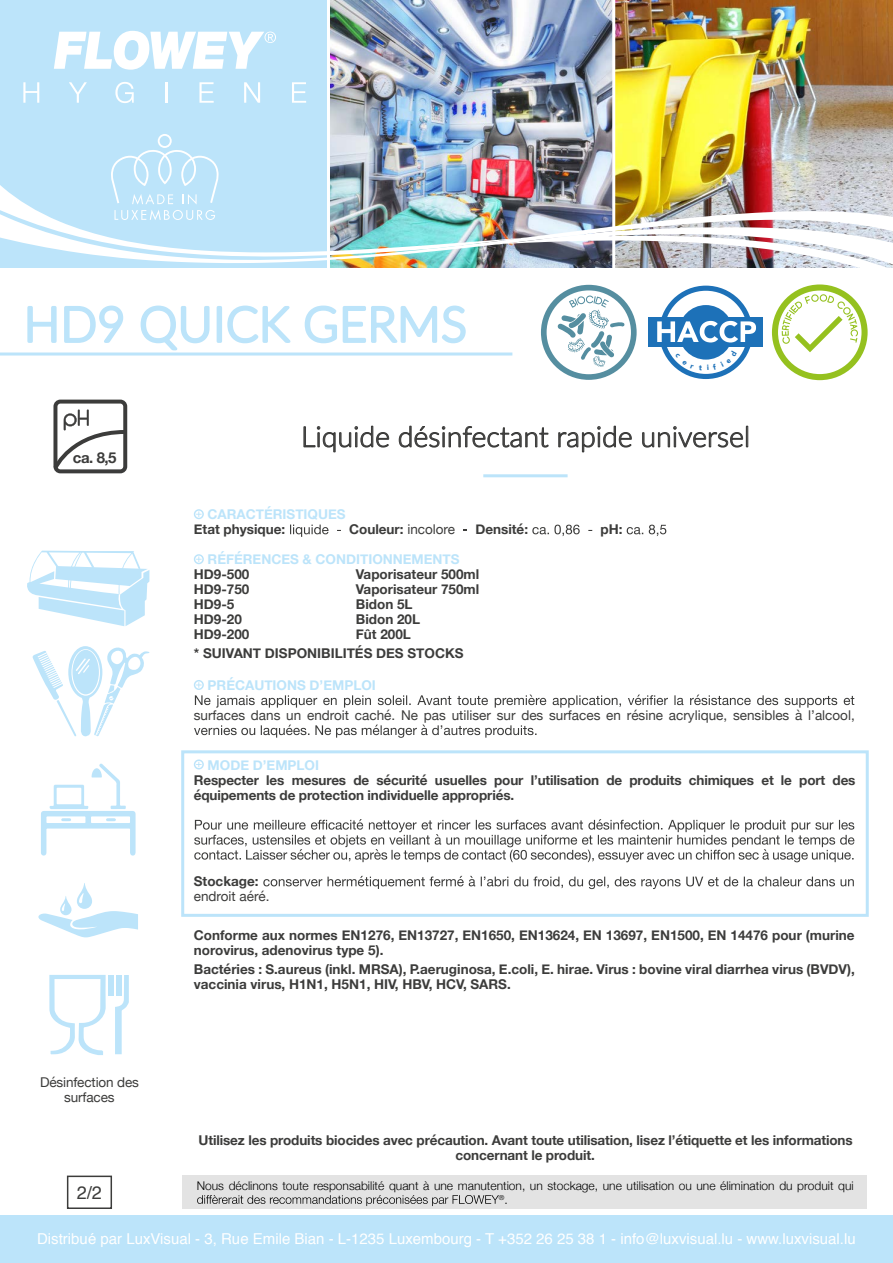
<style>
.page{position:relative;width:893px;height:1263px;background:#fff}
.page>*{position:absolute;margin:0;border:0;box-sizing:border-box;transform-origin:0 0}
.t1{font:300 28.5px "Lato";color:#3c3c3b}
.t2{font:18px "Helvetica";color:#3c3c3b}
.t3{font:15px "Helvetica";color:#fff}
.t4{font:700 15px "Helvetica Neue";color:#3c3c3b}
.t5{font:700 13.5px/15px "Helvetica Neue";color:#3c3c3b}
.t6{font:13.5px/15px "Helvetica Neue";color:#3c3c3b;text-align:center}
.t7{font:700 13.5px "Helvetica Neue";color:#bce4fa}
.t8{font:300 12px "Helvetica Neue";color:#000}
.t9{font:300 7.05px "Helvetica Neue";color:#000}
.s1{font-weight:400}
.s2{font-size:12px}
</style>
<div class="page">
<img style="left:615px;top:0;width:278px;height:134px">
<div style="left:0;top:0;width:334px;height:268px;background:#bce4fa"></div>
<img style="left:330px;top:0;width:282px;height:134px">
<div style="left:0;top:1215px;width:893px;height:48px;background:#bce4fa"></div>
<div style="left:182px;top:1175px;width:685px;height:34px;background:#e3e3e3"></div>
<hr style="left:327px;top:0;width:3px;height:274px;background:#fff">
<div style="left:53px;top:400px;width:74px;height:73px;border:4px solid #3c3c3b;border-radius:5px"></div>
<svg style="left:53px;top:409px;width:75px;height:63px"></svg>
<svg style="left:54px;top:31px;width:222px;height:39px"></svg>
<svg style="left:69px;top:82px;width:18px;height:21px"></svg>
<svg style="left:115px;top:82px;width:19px;height:21px"></svg>
<svg style="left:23px;top:82px;width:16px;height:21px"></svg>
<svg style="left:244px;top:82px;width:16px;height:21px"></svg>
<svg style="left:292px;top:82px;width:14px;height:21px"></svg>
<svg style="left:199px;top:82px;width:15px;height:21px"></svg>
<hr style="left:165px;top:82px;width:2px;height:21px;background:#fff">
<div style="left:67px;top:1175px;width:45px;height:34px;border:2px solid #3c3c3b"></div>
<svg style="left:49px;top:975px;width:57px;height:80px"></svg>
<svg style="left:115px;top:975px;width:14px;height:79px"></svg>
<div style="left:116px;top:975px;width:6px;height:21px;background:#bce4fa"></div>
<div style="left:109px;top:975px;width:5px;height:21px;background:#bce4fa"></div>
<svg style="left:27px;top:551px;width:122px;height:75px"></svg>
<svg style="left:41px;top:763px;width:95px;height:92px"></svg>
<svg style="left:32px;top:646px;width:118px;height:91px"></svg>
<svg style="left:38px;top:883px;width:100px;height:54px"></svg>
<svg style="left:303px;top:425px;width:86px;height:28px"></svg>
<svg style="left:398px;top:425px;width:151px;height:23px"></svg>
<svg style="left:558px;top:425px;width:74px;height:28px"></svg>
<svg style="left:642px;top:426px;width:101px;height:22px"></svg>
<div style="left:746px;top:426px;width:2px;height:21px;border:1px solid #3c3c3b"></div>
<hr style="left:483px;top:474px;width:85px;height:3px;background:#bce4fa">
<svg style="left:197px;top:1195px;width:302px;height:11px"></svg>
<svg style="left:194px;top:509px;width:10px;height:10px"></svg>
<svg style="left:290px;top:525px;width:51px;height:12px"></svg>
<svg style="left:532px;top:525px;width:60px;height:11px"></svg>
<svg style="left:627px;top:525px;width:39px;height:11px"></svg>
<svg style="left:194px;top:554px;width:10px;height:10px"></svg>
<svg style="left:194px;top:680px;width:660px;height:28px"></svg>
<svg style="left:194px;top:725px;width:343px;height:13px"></svg>
<svg style="left:194px;top:759px;width:10px;height:10px"></svg>
<svg style="left:194px;top:819px;width:660px;height:43px"></svg>
<svg style="left:263px;top:876px;width:591px;height:13px"></svg>
<div style="left:181px;top:750px;width:688px;height:167px;border:3px solid #bce4fa"></div>
<img style="left:0;top:134px;width:893px;height:246px">
<p class="t4" style="left:73px;top:445px;width:45px">ca. 8,5</p>
<p class="t6" style="left:40px;top:1075px;width:100px">Désinfection des surfaces</p>
<h2 class="t2" style="left:77px;top:1179px;width:27px">2/2</h2>
<h1 class="t1" style="left:301px;top:417px;width:451px">Liquide désinfectant rapide universel</h1>
<p class="t7" style="left:208px;top:504px;width:139px">CARACTÉRISTIQUES</p>
<p class="t5" style="left:194px;top:522px;width:93px">Etat physique:</p>
<p class="t5" style="left:349px;top:522px;width:108px">Couleur: <span class="s1">incolore</span></p>
<p class="t5" style="left:475px;top:522px;width:54px">Densité:</p>
<p class="t5" style="left:600px;top:522px;width:24px">pH:</p>
<p class="t7" style="left:208px;top:549px;width:254px">RÉFÉRENCES &amp; CONDITIONNEMENTS</p>
<p class="t5" style="left:194px;top:567px;width:57px">HD9-500</p>
<p class="t5" style="left:356px;top:567px;width:125px">Vaporisateur 500ml</p>
<p class="t5" style="left:194px;top:582px;width:57px">HD9-750</p>
<p class="t5" style="left:356px;top:582px;width:125px">Vaporisateur 750ml</p>
<p class="t5" style="left:194px;top:597px;width:42px">HD9-5</p>
<p class="t5" style="left:356px;top:597px;width:58px">Bidon 5L</p>
<p class="t5" style="left:194px;top:612px;width:50px">HD9-20</p>
<p class="t5" style="left:356px;top:612px;width:66px">Bidon 20L</p>
<p class="t5" style="left:194px;top:627px;width:57px">HD9-200</p>
<p class="t5" style="left:194px;top:625px;width:271px;line-height:19.2px;text-indent:162px">Fût 200L<br>* SUIVANT DISPONIBILITÉS DES STOCKS</p>
<p class="t7" style="left:208px;top:674px;width:170px">PRÉCAUTIONS D’EMPLOI</p>
<p class="t6" style="left:194px;top:708px;width:662px">surfaces dans un endroit caché. Ne pas utiliser sur des surfaces en résine acrylique, sensibles à l’alcool,</p>
<p class="t7" style="left:208px;top:754px;width:113px">MODE D’EMPLOI</p>
<p class="t5" style="left:194px;top:772px;width:663px">Respecter les mesures de sécurité usuelles pour l’utilisation de produits chimiques et le port des équipements de protection individuelle appropriés.</p>
<p class="t5" style="left:194px;top:874px;width:66px">Stockage:</p>
<p class="t6" style="left:194px;top:890px;width:77px">endroit aéré.</p>
<p class="t5" style="left:194px;top:928px;width:662px">Conforme aux normes EN1276, EN13727, EN1650, EN13624, EN 13697, EN1500, EN 14476 pour (murine norovirus, adenovirus type 5).</p>
<p class="t5" style="left:194px;top:962px;width:662px">Bactéries : S.aureus (inkl. MRSA), P.aeruginosa, E.coli, E. hirae. Virus : bovine viral diarrhea virus (BVDV), vaccinia virus, H1N1, H5N1, HIV, HBV, HCV, SARS.</p>
<p class="t5" style="left:199px;top:1132px;width:656px;text-align:center">Utilisez les produits biocides avec précaution. Avant toute utilisation, lisez l’étiquette et les informations concernant le produit.</p>
<p class="t8" style="left:197px;top:1176px;width:658px">Nous déclinons toute responsabilité quant à une manutention, un stockage, une utilisation ou une élimination du produit qui</p>
<p class="t9" style="left:499px;top:1191px;width:10px">®<span class="s2">.</span></p>
<p class="t3" style="left:37px;top:1227px;width:820px">Distribué par LuxVisual - 3, Rue Emile Bian - L-1235 Luxembourg - T +352 26 25 38 1 - info@luxvisual.lu - www.luxvisual.lu</p>
</div>
